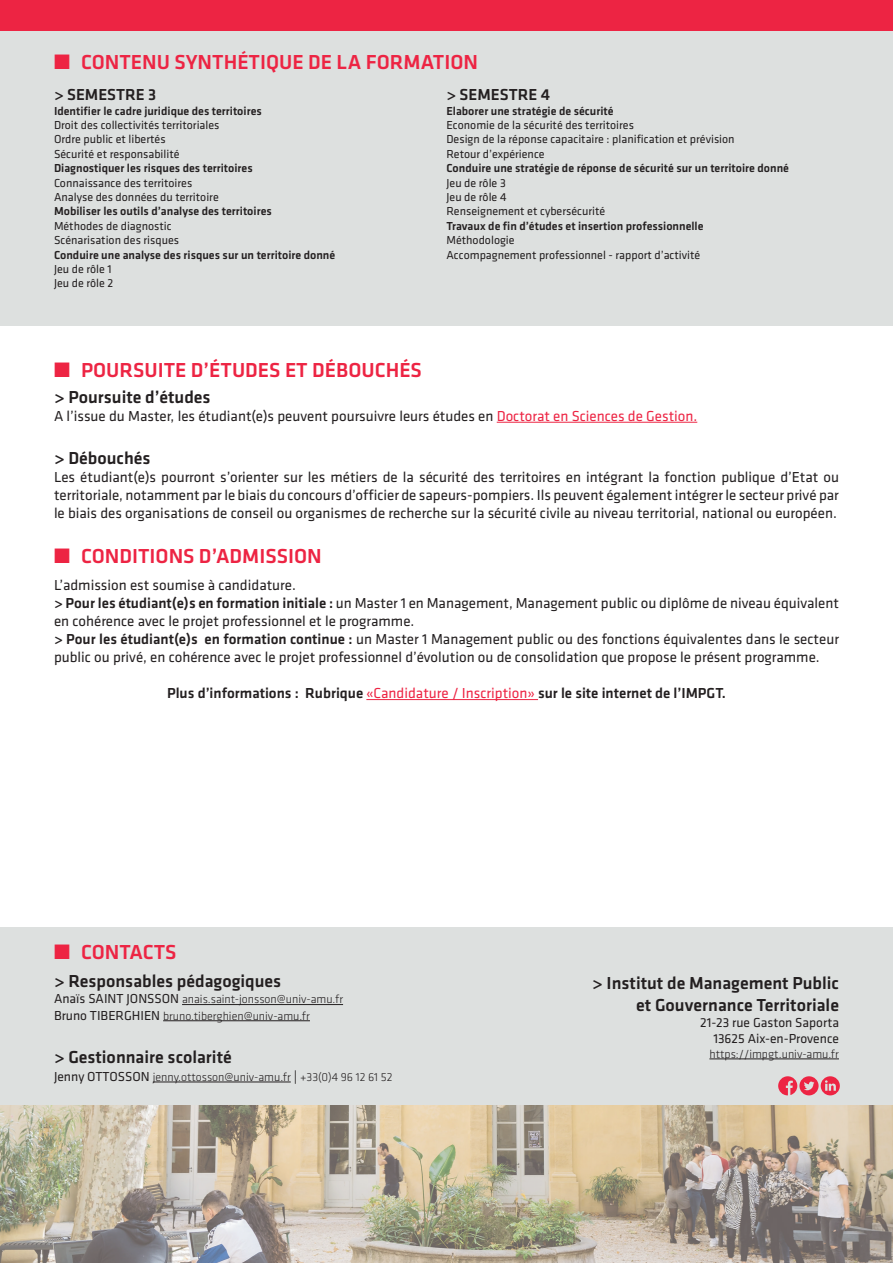
<style>
.page{position:relative;width:893px;height:1263px;background:#fff}
.page>*{position:absolute;margin:0;border:0;box-sizing:border-box;transform-origin:0 0}
.t1{font:500 21px "Klavika Basic";color:#ed2443}
.t2{font:500 18px "Klavika Basic";color:#231f20}
.t3{font:500 16.5px "Klavika Basic";color:#231f20}
.t4{font:15px/18px "Klavika Basic";color:#231f20}
.t5{font:500 15px "Klavika Basic";color:#231f20}
.t6{font:13.5px "Klavika Basic";color:#231f20}
.t7{font:12px "Klavika Basic";color:#231f20}
.t8{font:500 12px "Klavika Basic";color:#231f20}
.t9{font:300 12px "Klavika Basic";color:#231f20}
.s1{color:#ed2443}
.s2{font-weight:500}
.s3{font-weight:400;color:#ed2443}
.s4{font-weight:400;font-size:13.5px}
</style>
<div class="page">
<div style="left:0;top:0;width:893px;height:34px;background:#ed2443"></div>
<div style="left:1px;top:32px;width:892px;height:294px;background:#dde0df"></div>
<hr style="left:497px;top:422px;width:200px;height:1px;background:#ed2443">
<hr style="left:366px;top:699px;width:172px;height:1px;background:#ed2443">
<img style="left:0;top:1104px;width:893px;height:159px">
<div style="left:0;top:927px;width:893px;height:177px;background:#dde0df"></div>
<hr style="left:182px;top:1004px;width:161px;height:1px;background:#231f20">
<hr style="left:163px;top:1020px;width:147px;height:1px;background:#231f20">
<hr style="left:153px;top:1082px;width:138px;height:1px;background:#231f20">
<hr style="left:709px;top:1058px;width:130px;height:1px;background:#231f20">
<svg style="left:778px;top:1076px;width:62px;height:19px"></svg>
<p class="t1" style="left:54px;top:48px;width:426px">■ CONTENU SYNTHÉTIQUE DE LA FORMATION</p>
<p class="t3" style="left:54px;top:84px;width:104px">&gt; SEMESTRE 3</p>
<p class="t8" style="left:54px;top:103px;width:209px">Identifier le cadre juridique des territoires</p>
<p class="t7" style="left:54px;top:117px;width:167px">Droit des collectivités territoriales</p>
<p class="t7" style="left:54px;top:132px;width:113px">Ordre public et libertés</p>
<p class="t7" style="left:54px;top:146px;width:127px">Sécurité et responsabilité</p>
<p class="t8" style="left:54px;top:160px;width:200px">Diagnostiquer les risques des territoires</p>
<p class="t7" style="left:54px;top:175px;width:140px">Connaissance des territoires</p>
<p class="t7" style="left:54px;top:189px;width:166px">Analyse des données du territoire</p>
<p class="t8" style="left:54px;top:203px;width:219px">Mobiliser les outils d’analyse des territoires</p>
<p class="t7" style="left:54px;top:218px;width:119px">Méthodes de diagnostic</p>
<p class="t7" style="left:54px;top:232px;width:127px">Scénarisation des risques</p>
<p class="t8" style="left:54px;top:247px;width:283px">Conduire une analyse des risques sur un territoire donné</p>
<p class="t7" style="left:54px;top:261px;width:59px">Jeu de rôle 1</p>
<p class="t7" style="left:54px;top:276px;width:61px">Jeu de rôle 2</p>
<p class="t3" style="left:446px;top:84px;width:105px">&gt; SEMESTRE 4</p>
<p class="t8" style="left:446px;top:103px;width:169px">Elaborer une stratégie de sécurité</p>
<p class="t7" style="left:446px;top:117px;width:189px">Economie de la sécurité des territoires</p>
<p class="t7" style="left:446px;top:132px;width:290px">Design de la réponse capacitaire : planification et prévision</p>
<p class="t7" style="left:446px;top:146px;width:100px">Retour d’expérience</p>
<p class="t8" style="left:446px;top:160px;width:344px">Conduire une stratégie de réponse de sécurité sur un territoire donné</p>
<p class="t7" style="left:446px;top:175px;width:61px">Jeu de rôle 3</p>
<p class="t7" style="left:446px;top:189px;width:61px">Jeu de rôle 4</p>
<p class="t7" style="left:446px;top:204px;width:160px">Renseignement et cybersécurité</p>
<p class="t8" style="left:446px;top:218px;width:259px">Travaux de fin d’études et insertion professionnelle</p>
<p class="t7" style="left:446px;top:232px;width:70px">Méthodologie</p>
<p class="t7" style="left:446px;top:247px;width:255px">Accompagnement professionnel - rapport d’activité</p>
<p class="t1" style="left:54px;top:356px;width:369px">■ POURSUITE D’ÉTUDES ET DÉBOUCHÉS</p>
<p class="t2" style="left:54px;top:385px;width:158px">&gt; Poursuite d’études</p>
<p class="t4" style="left:54px;top:406px;width:645px">A l’issue du Master, les étudiant(e)s peuvent poursuivre leurs études en <span class="s1">Doctorat en Sciences de Gestion.</span></p>
<p class="t2" style="left:54px;top:446px;width:98px">&gt; Débouchés</p>
<p class="t4" style="left:54px;top:467px;width:786px;text-align:justify">Les étudiant(e)s pourront s’orienter sur les métiers de la sécurité des territoires en intégrant la fonction publique d’Etat ou territoriale, notamment par le biais du concours d’officier de sapeurs-pompiers. Ils peuvent également intégrer le secteur privé par le biais des organisations de conseil ou organismes de recherche sur la sécurité civile au niveau territorial, national ou européen.</p>
<p class="t1" style="left:54px;top:542px;width:269px">■ CONDITIONS D’ADMISSION</p>
<p class="t4" style="left:54px;top:576px;width:243px">L’admission est soumise à candidature.</p>
<p class="t4" style="left:54px;top:594px;width:786px"><span class="s2">&gt; Pour les étudiant(e)s en formation initiale :</span> un Master 1 en Management, Management public ou diplôme de niveau équivalent en cohérence avec le projet professionnel et le programme.</p>
<p class="t4" style="left:54px;top:630px;width:786px"><span class="s2">&gt; Pour les étudiant(e)s en formation continue :</span> un Master 1 Management public ou des fonctions équivalentes dans le secteur public ou privé, en cohérence avec le projet professionnel d’évolution ou de consolidation que propose le présent programme.</p>
<p class="t5" style="left:167px;top:683px;width:560px">Plus d’informations : Rubrique <span class="s3">«Candidature / Inscription»</span> sur le site internet de l’IMPGT.</p>
<p class="t1" style="left:54px;top:938px;width:124px">■ CONTACTS</p>
<p class="t2" style="left:54px;top:969px;width:229px">&gt; Responsables pédagogiques</p>
<p class="t9" style="left:54px;top:992px;width:291px"><span class="s4">Anaïs SAINT JONSSON</span> anais.saint-jonsson@univ-amu.fr</p>
<p class="t9" style="left:54px;top:1008px;width:257px"><span class="s4">Bruno TIBERGHIEN</span> bruno.tiberghien@univ-amu.fr</p>
<p class="t2" style="left:54px;top:1044px;width:179px">&gt; Gestionnaire scolarité</p>
<p class="t9" style="left:54px;top:1069px;width:340px"><span class="s4">Jenny OTTOSSON</span> jenny.ottosson@univ-amu.fr <span class="s4">|</span> +33(0)4 96 12 61 52</p>
<p class="t2" style="left:592px;top:971px;width:248px">&gt; Institut de Management Public</p>
<p class="t2" style="left:636px;top:993px;width:204px">et Gouvernance Territoriale</p>
<p class="t6" style="left:700px;top:1014px;width:140px">21-23 rue Gaston Saporta</p>
<p class="t6" style="left:713px;top:1030px;width:127px">13625 Aix-en-Provence</p>
<p class="t9" style="left:709px;top:1046px;width:131px">https://impgt.univ-amu.fr</p>
</div>
